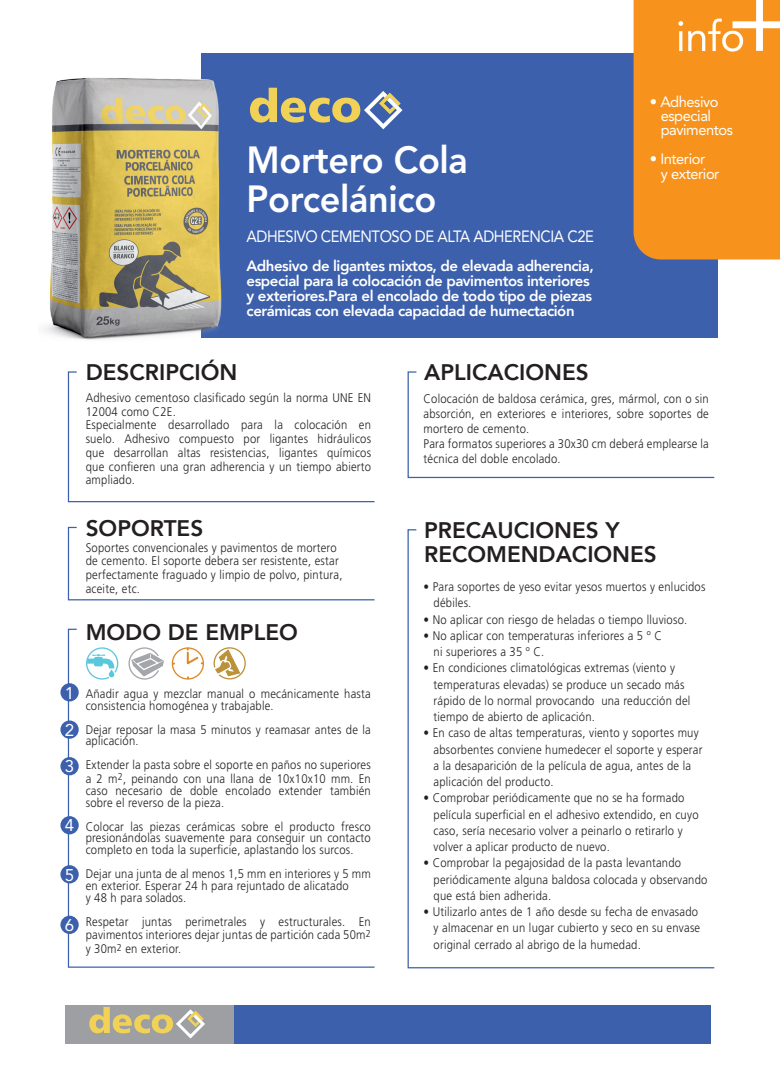
<style>
.page{position:relative;width:780px;height:1088px;background:#fff}
.page>*{position:absolute;margin:0;border:0;box-sizing:border-box;transform-origin:0 0}
.t1{font:800 37.5px/38.8px "Avenir LT Std";letter-spacing:-.01em;color:#fff;scale:.96 1}
.t2{font:800 22.5px/23.8px "Avenir";color:#231f20}
.t3{font:16.88px/36.6px "Avenir";color:#fff}
.t4{font:16.25px "Avenir";letter-spacing:-.03em;color:#fff;scale:.91 1}
.t5{font:800 15px/15px "Avenir";letter-spacing:-.03em;color:#fff}
.t6{font:15px/14.4px "Avenir";letter-spacing:-.03em;color:#fff}
.t7{font:300 12.5px/16.2px "Frutiger LT Std";letter-spacing:.02em;color:#231f20;scale:.9 1}
</style>
<div class="page">
<div style="left:201px;top:53px;width:516px;height:284px;background:#3c60ac"></div>
<div style="left:66px;top:1005px;width:170px;height:38px;background:#9d9fa2"></div>
<div style="left:234px;top:1005px;width:476px;height:38px;background:#3c60ac"></div>
<div style="left:633px;top:0;width:147px;height:259px;background:#f7931d"></div>
<svg style="left:678px;top:0;width:102px;height:52px"></svg>
<svg style="left:67px;top:371px;width:308px;height:132px"></svg>
<svg style="left:407px;top:371px;width:308px;height:108px"></svg>
<svg style="left:407px;top:529px;width:308px;height:440px"></svg>
<svg style="left:67px;top:526px;width:308px;height:75px"></svg>
<svg style="left:67px;top:628px;width:308px;height:340px"></svg>
<img style="left:44px;top:77px;width:184px;height:263px">
<svg style="left:250px;top:88px;width:152px;height:41px"></svg>
<div style="left:60px;top:683px;width:19px;height:18px;background:#3c60ac;border-radius:50%"></div>
<div style="left:60px;top:720px;width:19px;height:19px;background:#3c60ac;border-radius:50%"></div>
<div style="left:60px;top:757px;width:19px;height:18px;background:#3c60ac;border-radius:50%"></div>
<div style="left:60px;top:816px;width:19px;height:18px;background:#3c60ac;border-radius:50%"></div>
<div style="left:60px;top:865px;width:19px;height:18px;background:#3c60ac;border-radius:50%"></div>
<div style="left:60px;top:916px;width:19px;height:18px;background:#3c60ac;border-radius:50%"></div>
<svg style="left:171px;top:647px;width:34px;height:33px"></svg>
<div style="left:172px;top:647px;width:32px;height:32px;border:1px solid #de8826;border-radius:50%"></div>
<svg style="left:128px;top:647px;width:36px;height:33px"></svg>
<svg style="left:85px;top:647px;width:34px;height:33px"></svg>
<svg style="left:213px;top:646px;width:33px;height:34px"></svg>
<svg style="left:89px;top:1007px;width:116px;height:31px"></svg>
<h1 class="t1" style="left:246px;top:141px;width:232px">Mortero Cola<br>Porcelánico</h1>
<h3 class="t4" style="left:246px;top:227px;width:383px">ADHESIVO CEMENTOSO DE ALTA ADHERENCIA C2E</h3>
<p class="t5" style="left:246px;top:258px;width:349px">Adhesivo de ligantes mixtos, de elevada adherencia, especial para la colocación de pavimentos interiores y exteriores.Para el encolado de todo tipo de piezas cerámicas con elevada capacidad de humectación</p>
<p class="t6" style="left:660px;top:94px;width:74px;text-indent:-11px">• Adhesivo especial pavimentos</p>
<p class="t6" style="left:660px;top:152px;width:60px;text-indent:-11px">• Interior<br>y exterior</p>
<h2 class="t2" style="left:86px;top:361px;width:153px">DESCRIPCIÓN</h2>
<p class="t7" style="left:86px;top:391px;width:318px;line-height:13.8px">Adhesivo cementoso clasificado según la norma UNE EN 12004 como C2E.<br>Especialmente desarrollado para la colocación en suelo. Adhesivo compuesto por ligantes hidráulicos que desarrollan altas resistencias, ligantes químicos que confieren una gran adherencia y un tiempo abierto ampliado.</p>
<h2 class="t2" style="left:86px;top:516px;width:119px">SOPORTES</h2>
<p class="t7" style="left:86px;top:540px;width:287px;line-height:13.8px">Soportes convencionales y pavimentos de mortero de cemento. El soporte debera ser resistente, estar perfectamente fraguado y limpio de polvo, pintura, aceite, etc.</p>
<h2 class="t2" style="left:86px;top:620px;width:214px">MODO DE EMPLEO</h2>
<h3 class="t3" style="left:65px;top:674px;width:11px">1</h3>
<h3 class="t3" style="left:65px;top:712px;width:11px">2<br>3</h3>
<h3 class="t3" style="left:65px;top:807px;width:11px">4</h3>
<h3 class="t3" style="left:65px;top:856px;width:11px">5</h3>
<h3 class="t3" style="left:65px;top:907px;width:11px">6</h3>
<p class="t7" style="left:86px;top:688px;width:318px;line-height:11.9px">Añadir agua y mezclar manual o mecánicamente hasta consistencia homogénea y trabajable.</p>
<p class="t7" style="left:86px;top:723px;width:318px;line-height:11.9px">Dejar reposar la masa 5 minutos y reamasar antes de la aplicación.</p>
<p class="t7" style="left:86px;top:758px;width:318px;line-height:13.8px">Extender la pasta sobre el soporte en paños no superiores a 2 m<sup>2</sup>, peinando con una llana de 10x10x10 mm. En</p>
<p class="t7" style="left:86px;top:785px;width:318px;line-height:11.9px">caso necesario de doble encolado extender también sobre el reverso de la pieza.</p>
<p class="t7" style="left:86px;top:820px;width:318px;line-height:11.9px;text-align:justify">Colocar las piezas cerámicas sobre el producto fresco presionándolas suavemente para conseguir un contacto completo en toda la superficie, aplastando los surcos.</p>
<p class="t7" style="left:86px;top:868px;width:318px;line-height:11.9px">Dejar una junta de al menos 1,5 mm en interiores y 5 mm en exterior. Esperar 24 h para rejuntado de alicatado<br>y 48 h para solados.</p>
<p class="t7" style="left:86px;top:914px;width:318px;line-height:13.8px;text-align:justify">Respetar juntas perimetrales y estructurales. En pavimentos interiores dejar juntas de partición cada 50m<sup>2 </sup>y 30m<sup>2</sup> en exterior.</p>
<h2 class="t2" style="left:424px;top:361px;width:166px">APLICACIONES</h2>
<p class="t7" style="left:423px;top:391px;width:318px;line-height:15px">Colocación de baldosa cerámica, gres, mármol, con o sin absorción, en exteriores e interiores, sobre soportes de mortero de cemento.<br>Para formatos superiores a 30x30 cm deberá emplearse la técnica del doble encolado.</p>
<h2 class="t2" style="left:424px;top:518px;width:234px">PRECAUCIONES Y<br>RECOMENDACIONES</h2>
<p class="t7" style="left:433px;top:579px;width:303px;text-indent:-10px">• Para soportes de yeso evitar yesos muertos y enlucidos débiles.</p>
<p class="t7" style="left:423px;top:611px;width:294px">• No aplicar con riesgo de heladas o tiempo lluvioso.</p>
<p class="t7" style="left:433px;top:627px;width:255px;text-indent:-10px">• No aplicar con temperaturas inferiores a 5 º C ni superiores a 35 º C.</p>
<p class="t7" style="left:433px;top:660px;width:287px;text-indent:-10px">• En condiciones climatológicas extremas (viento y temperaturas elevadas) se produce un secado más rápido de lo normal provocando una reducción del tiempo de abierto de aplicación.</p>
<p class="t7" style="left:433px;top:725px;width:300px;text-indent:-10px">• En caso de altas temperaturas, viento y soportes muy absorbentes conviene humedecer el soporte y esperar a la desaparición de la película de agua, antes de la aplicación del producto.</p>
<p class="t7" style="left:433px;top:790px;width:296px;text-indent:-10px">• Comprobar periódicamente que no se ha formado película superficial en el adhesivo extendido, en cuyo caso, sería necesario volver a peinarlo o retirarlo y volver a aplicar producto de nuevo.</p>
<p class="t7" style="left:433px;top:855px;width:306px;text-indent:-10px">• Comprobar la pegajosidad de la pasta levantando periódicamente alguna baldosa colocada y observando que está bien adherida.</p>
<p class="t7" style="left:433px;top:904px;width:298px;text-indent:-10px">• Utilizarlo antes de 1 año desde su fecha de envasado y almacenar en un lugar cubierto y seco en su envase original cerrado al abrigo de la humedad.</p>
</div>
